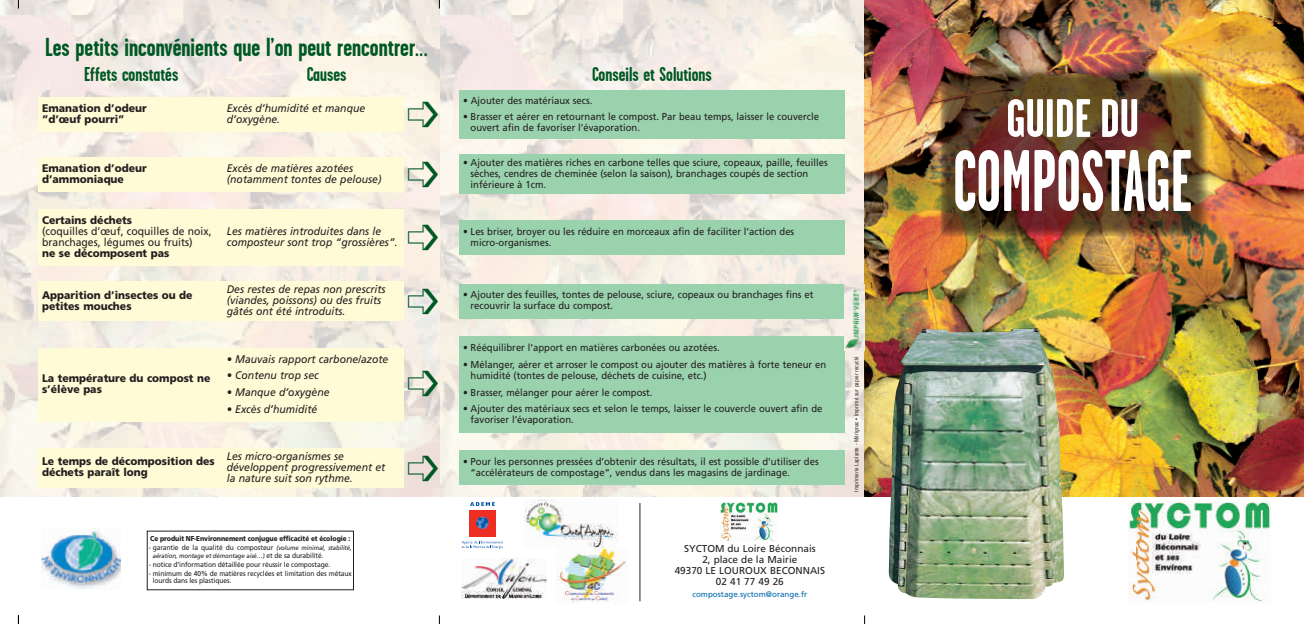
<style>
.page{position:relative;width:1304px;height:624px;background:#fff}
.page>*{position:absolute;margin:0;border:0;box-sizing:border-box;transform-origin:0 0}
.t1{font:700 87px "Garage Gothic";color:#fff;scale:.8 1}
.t2{font:700 54px "Garage Gothic";color:#fff}
.t3{font:700 26px "Garage Gothic";color:#005824}
.t4{font:700 20px "Garage Gothic";color:#005824}
.t5{font:italic 11px/11px "Frutiger";color:#231f20;scale:.95 1}
.t6{font:900 11px/11px "Frutiger";color:#231f20;scale:.95 1}
.t7{font:11px/11px "Frutiger";color:#231f20;scale:.95 1}
.t8{font:10px/11px "Frutiger";color:#231f20;scale:.95 1}
.t9{font:10px/11px "Frutiger";color:#231f20;text-align:center}
.t10{font:8px "Frutiger";color:#0067aa}
.t11{font:7.1px/7.6px "Frutiger";letter-spacing:-.01em;color:#231f20;scale:.94 1}
.t12{font:900 7.1px "Frutiger";letter-spacing:-.01em;color:#231f20;scale:.89 1}
.t13{font:italic 6.4px "Frutiger";letter-spacing:-.01em;color:#231f20;scale:.94 1}
.t14{font:condensed 5.5px "Helvetica";letter-spacing:.01em;color:#231f20}
.s1{font-style:italic;font-size:6.4px}
.s2{font-style:normal;font-size:7.1px}
</style>
<div class="page">
<img style="left:0;top:0;width:1304px;height:624px">
<svg style="left:408px;top:102px;width:30px;height:85px"></svg>
<svg style="left:408px;top:289px;width:30px;height:25px"></svg>
<svg style="left:408px;top:455px;width:30px;height:26px"></svg>
<svg style="left:408px;top:371px;width:30px;height:25px"></svg>
<svg style="left:408px;top:224px;width:30px;height:26px"></svg>
<h3 class="t3" style="left:45px;top:38px;width:384px">Les petits inconvénients que l’on peut rencontrer…</h3>
<h3 class="t4" style="left:84px;top:67px;width:96px">Effets constatés</h3>
<h3 class="t4" style="left:307px;top:67px;width:41px">Causes</h3>
<p class="t6" style="left:42px;top:104px;width:112px">Emanation d’odeur ”d’œuf pourri”</p>
<p class="t5" style="left:227px;top:104px;width:147px">Excès d’humidité et manque d’oxygène.</p>
<p class="t6" style="left:42px;top:163px;width:112px">Emanation d’odeur d’ammoniaque</p>
<p class="t5" style="left:227px;top:163px;width:164px">Excès de matières azotées (notamment tontes de pelouse)</p>
<p class="t6" style="left:42px;top:216px;width:96px">Certains déchets</p>
<p class="t7" style="left:42px;top:227px;width:180px">(coquilles d’œuf, coquilles de noix, branchages, légumes ou fruits)</p>
<p class="t6" style="left:42px;top:249px;width:135px">ne se décomposent pas</p>
<p class="t5" style="left:227px;top:227px;width:181px">Les matières introduites dans le composteur sont trop “grossières”.</p>
<p class="t6" style="left:42px;top:290px;width:160px">Apparition d’insectes ou de petites mouches</p>
<p class="t5" style="left:227px;top:285px;width:169px">Des restes de repas non prescrits (viandes, poissons) ou des fruits gâtés ont été introduits.</p>
<p class="t6" style="left:42px;top:373px;width:179px">La température du compost ne s’élève pas</p>
<p class="t5" style="left:227px;top:354px;width:172px">• Mauvais rapport carbone/azote</p>
<p class="t5" style="left:227px;top:371px;width:98px">• Contenu trop sec</p>
<p class="t5" style="left:227px;top:387px;width:110px">• Manque d’oxygène</p>
<p class="t5" style="left:227px;top:404px;width:97px">• Excès d’humidité</p>
<p class="t6" style="left:42px;top:457px;width:183px">Le temps de décomposition des déchets paraît long</p>
<p class="t5" style="left:227px;top:451px;width:168px">Les micro-organismes se développent progressivement et la nature suit son rythme.</p>
<p class="t12" style="left:150px;top:536px;width:226px">Ce produit NF-Environnement conjugue efficacité et écologie :</p>
<p class="t11" style="left:149px;top:544px;width:218px">- garantie de la qualité du composteur <span class="s1">(volume minimal, stabilité,</span></p>
<p class="t13" style="left:153px;top:553px;width:183px">aération, montage et démontage aisé…) <span class="s2">et de sa durabilité.</span></p>
<p class="t11" style="left:149px;top:561px;width:194px">- notice d’information détaillée pour réussir le compostage.</p>
<p class="t11" style="left:153px;top:570px;width:213px;text-indent:-4px">- minimum de 40% de matières recyclées et limitation des métaux lourds dans les plastiques.</p>
<h3 class="t4" style="left:592px;top:67px;width:121px">Conseils et Solutions</h3>
<p class="t8" style="left:463px;top:96px;width:138px">• Ajouter des matériaux secs.</p>
<p class="t8" style="left:471px;top:112px;width:368px;text-indent:-8px">• Brasser et aérer en retournant le compost. Par beau temps, laisser le couvercle ouvert afin de favoriser l’évaporation.</p>
<p class="t8" style="left:471px;top:158px;width:377px;text-indent:-8px">• Ajouter des matières riches en carbone telles que sciure, copeaux, paille, feuilles sèches, cendres de cheminée (selon la saison), branchages coupés de section inférieure à 1cm.</p>
<p class="t8" style="left:471px;top:227px;width:342px;text-indent:-8px">• Les briser, broyer ou les réduire en morceaux afin de faciliter l’action des micro-organismes.</p>
<p class="t8" style="left:471px;top:290px;width:362px;text-indent:-8px">• Ajouter des feuilles, tontes de pelouse, sciure, copeaux ou branchages fins et recouvrir la surface du compost.</p>
<p class="t8" style="left:463px;top:343px;width:272px">• Rééquilibrer l’apport en matières carbonées ou azotées.</p>
<p class="t8" style="left:471px;top:360px;width:376px;text-indent:-8px">• Mélanger, aérer et arroser le compost ou ajouter des matières à forte teneur en humidité (tontes de pelouse, déchets de cuisine, etc.)</p>
<p class="t8" style="left:463px;top:387px;width:201px">• Brasser, mélanger pour aérer le compost.</p>
<p class="t8" style="left:471px;top:404px;width:372px;text-indent:-8px">• Ajouter des matériaux secs et selon le temps, laisser le couvercle ouvert afin de favoriser l’évaporation.</p>
<p class="t8" style="left:471px;top:457px;width:368px;text-indent:-8px">• Pour les personnes pressées d’obtenir des résultats, il est possible d’utiliser des “accélérateurs de compostage”, vendus dans les magasins de jardinage.</p>
<p class="t9" style="left:675px;top:543px;width:152px">SYCTOM du Loire Béconnais<br>2, place de la Mairie<br>49370 LE LOUROUX BECONNAIS<br>02 41 77 49 26</p>
<p class="t10" style="left:692px;top:590px;width:116px">compostage.syctom@orange.fr</p>
<p class="t14" style="left:854px;top:491px;width:137px;rotate:-90deg">Imprimerie Laplante - Mérignac • Imprimé sur papier recyclé</p>
<h2 class="t2" style="left:1006px;top:99px;width:134px">GUIDE DU</h2>
<h1 class="t1" style="left:953px;top:150px;width:300px">COMPOSTAGE</h1>
</div>
